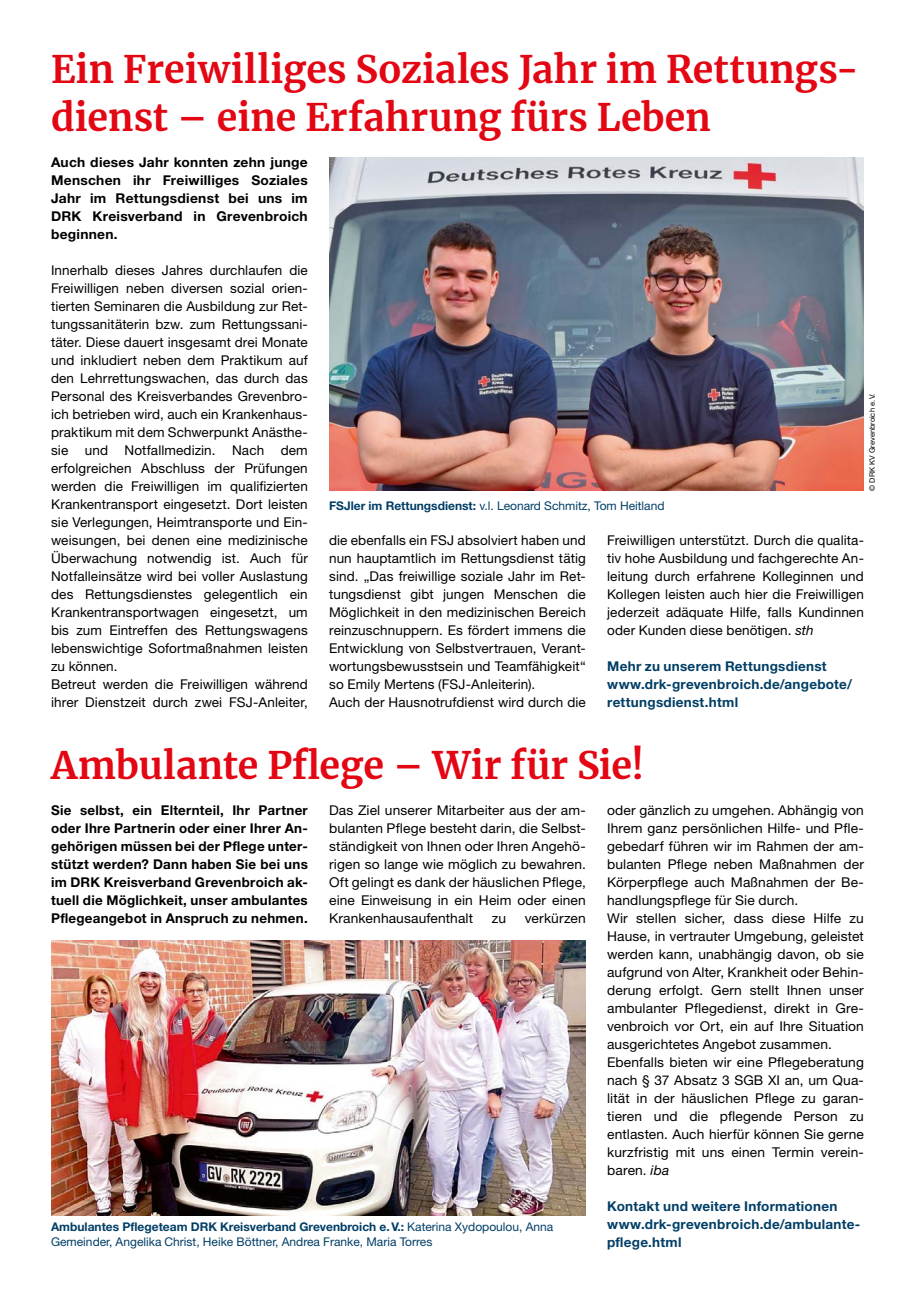
<style>
.page{position:relative;width:915px;height:1297px;background:#fff}
.page>*{position:absolute;margin:0;border:0;box-sizing:border-box;transform-origin:0 0}
.MGB_Headline{font:700 37.5px/48px "Merriweather";letter-spacing:.005em;color:#e30613}
.MGB_Copy{font:13.5px/18px "Helvetica Neue LT Pro";letter-spacing:.01em;color:#000;text-align:justify}
.MGB_Copy-2{font:700 13.5px/18px "Helvetica Neue LT Pro";letter-spacing:.02em;color:#000;text-align:justify}
.MGB_Info{font:700 13.5px/18px "Helvetica Neue LT Pro";letter-spacing:.02em;color:#003e66}
.MGB_BU{font:12px/15px "Helvetica Neue LT Pro";color:#003e66}
.MGB_Fotocredits{font:7.5px "Helvetica Neue LT Pro";color:#000}
.s1{font-weight:700}
.s2{font-style:italic}
</style>
<div class="page">
<img style="left:329px;top:157px;width:534px;height:334px">
<img style="left:51px;top:941px;width:534px;height:275px">
<p class="MGB_Headline" style="left:51px;top:44px;width:809px">Ein Freiwilliges Soziales Jahr im Rettungs&shy;dienst – eine Erfahrung fürs Leben</p>
<p class="MGB_Copy-2" style="left:51px;top:152px;width:258px">Auch dieses Jahr konnten zehn junge Menschen ihr Freiwilliges Soziales Jahr im Rettungsdienst bei uns im DRK Kreisverband in Grevenbroich beginnen.</p>
<p class="MGB_Copy" style="left:51px;top:260px;width:258px">Innerhalb dieses Jahres durchlaufen die Freiwilligen neben diversen sozial orien&shy;tierten Seminaren die Ausbildung zur Ret&shy;tungssanitäterin bzw. zum Rettungssani&shy;täter. Diese dauert insgesamt drei Monate und inkludiert neben dem Praktikum auf den Lehrrettungswachen, das durch das Personal des Kreisverbandes Grevenbro&shy;ich betrieben wird, auch ein Krankenhaus&shy;praktikum mit dem Schwerpunkt Anästhe&shy;sie und Notfallmedizin. Nach dem erfolgreichen Abschluss der Prüfungen werden die Freiwilligen im qualifizierten Krankentransport eingesetzt. Dort leisten sie Verlegungen, Heimtransporte und Ein&shy;weisungen, bei denen eine medizinische Überwachung notwendig ist. Auch für Notfalleinsätze wird bei voller Auslastung des Rettungsdienstes gelegentlich ein Krankentransportwagen eingesetzt, um bis zum Eintreffen des Rettungswagens lebenswichtige Sofortmaßnahmen leisten zu können.</p>
<p class="MGB_Copy" style="left:51px;top:674px;width:258px">Betreut werden die Freiwilligen während ihrer Dienstzeit durch zwei FSJ-Anleiter,</p>
<p class="MGB_Fotocredits" style="left:867px;top:491px;width:99px;rotate:-90deg">© DRK KV Grevenbroich e.V.</p>
<p class="MGB_BU" style="left:329px;top:497px;width:337px"><span class="s1">FSJler im Rettungsdienst:</span> v.l. Leonard Schmitz, Tom Heitland</p>
<p class="MGB_Copy" style="left:329px;top:530px;width:258px">die ebenfalls ein FSJ absolviert haben und nun hauptamtlich im Rettungsdienst tätig sind. „Das freiwillige soziale Jahr im Ret&shy;tungsdienst gibt jungen Menschen die Möglichkeit in den medizinischen Bereich reinzuschnuppern. Es fördert immens die Entwicklung von Selbstvertrauen, Verant&shy;wortungsbewusstsein und Teamfähigkeit“ so Emily Mertens (FSJ-Anleiterin).</p>
<p class="MGB_Copy" style="left:329px;top:692px;width:258px">Auch der Hausnotrufdienst wird durch die</p>
<p class="MGB_Copy" style="left:607px;top:530px;width:258px">Freiwilligen unterstützt. Durch die qualita&shy;tiv hohe Ausbildung und fachgerechte An&shy;leitung durch erfahrene Kolleginnen und Kollegen leisten auch hier die Freiwilligen jederzeit adäquate Hilfe, falls Kundinnen oder Kunden diese benötigen. <span class="s2">sth</span></p>
<p class="MGB_Info" style="left:607px;top:656px;width:221px">Mehr zu unserem Rettungsdienst</p>
<p class="MGB_Info" style="left:607px;top:674px;width:246px">www.drk-grevenbroich.de/angebote/ rettungsdienst.html</p>
<p class="MGB_Headline" style="left:51px;top:740px;width:594px">Ambulante Pflege – Wir für Sie!</p>
<p class="MGB_Copy-2" style="left:51px;top:800px;width:258px">Sie selbst, ein Elternteil, Ihr Partner oder Ihre Partnerin oder einer Ihrer An&shy;gehörigen müssen bei der Pflege unter&shy;stützt werden? Dann haben Sie bei uns im DRK Kreisverband Grevenbroich ak&shy;tuell die Möglichkeit, unser ambulantes Pflegeangebot in Anspruch zu nehmen.</p>
<p class="MGB_Copy" style="left:329px;top:800px;width:258px">Das Ziel unserer Mitarbeiter aus der am&shy;bulanten Pflege besteht darin, die Selbst&shy;ständigkeit von Ihnen oder Ihren Angehö&shy;rigen so lange wie möglich zu bewahren.<br>Oft gelingt es dank der häuslichen Pflege, eine Einweisung in ein Heim oder einen Krankenhausaufenthalt</p>
<p class="MGB_Copy" style="left:607px;top:800px;width:258px">oder gänzlich zu umgehen. Abhängig von Ihrem ganz persönlichen Hilfe- und Pfle&shy;gebedarf führen wir im Rahmen der am&shy;bulanten Pflege neben Maßnahmen der Körperpflege auch Maßnahmen der Be&shy;handlungspflege für Sie durch.</p>
<p class="MGB_Copy" style="left:607px;top:908px;width:258px">Wir stellen sicher, dass diese Hilfe zu Hause, in vertrauter Umgebung, geleistet werden kann, unabhängig davon, ob sie aufgrund von Alter, Krankheit oder Behin&shy;derung erfolgt. Gern stellt Ihnen unser ambulanter Pflegedienst, direkt in Gre&shy;venbroich vor Ort, ein auf Ihre Situation ausgerichtetes Angebot zusammen.</p>
<p class="MGB_Copy" style="left:607px;top:1052px;width:258px">Ebenfalls bieten wir eine Pflegeberatung nach § 37 Absatz 3 SGB XI an, um Qua&shy;lität in der häuslichen Pflege zu garan&shy;tieren und die pflegende Person zu entlasten. Auch hierfür können Sie gerne kurzfristig mit uns einen Termin verein&shy;baren. <span class="s2">iba</span></p>
<p class="MGB_Info" style="left:607px;top:1196px;width:232px">Kontakt und weitere Informationen</p>
<p class="MGB_Info" style="left:607px;top:1214px;width:255px">www.drk-grevenbroich.de/ambulante&shy;pflege.html</p>
<p class="MGB_Copy" style="left:491px;top:908px;width:16px">zu</p>
<p class="MGB_Copy" style="left:524px;top:908px;width:62px">verkürzen</p>
<p class="MGB_BU" style="left:51px;top:1219px;width:503px"><span class="s1">Ambulantes Pflegeteam DRK Kreisverband Grevenbroich e.V.:</span> Katerina Xydopoulou, Anna<br>Gemeinder, Angelika Christ, Heike Böttner, Andrea Franke, Maria Torres</p>
</div>
